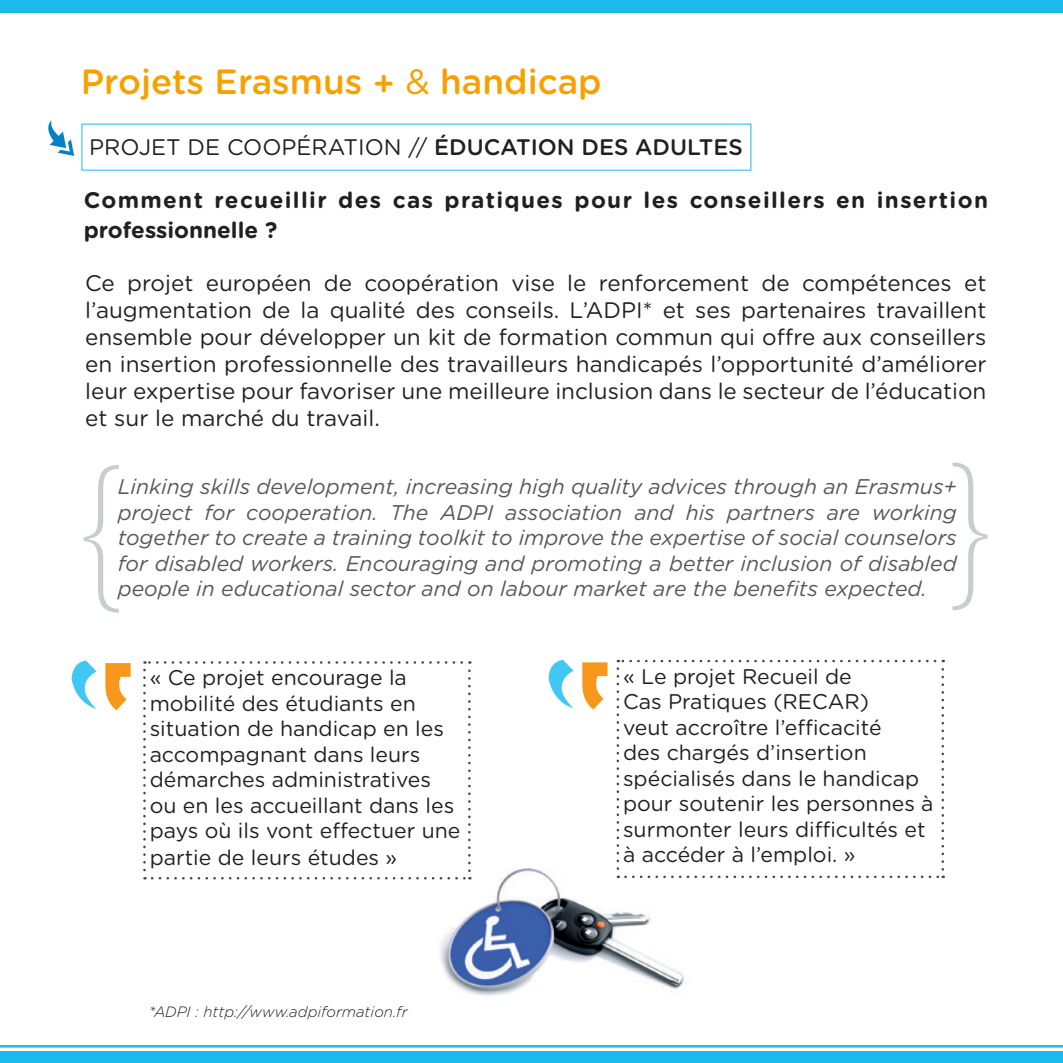
<style>
.page{position:relative;width:1063px;height:1063px;background:#fff}
.page>*{position:absolute;margin:0;border:0;box-sizing:border-box;transform-origin:0 0}
.t1{font:500 35px "Gotham Rounded";color:#f7a100}
.t2{font:22.5px/27px "Gotham Rounded";color:#231f20;text-align:justify}
.t3{font:700 22.5px/30px "Gotham Rounded";letter-spacing:.06em;color:#231f20}
.t4{font:21.25px/25.8px "Gotham Rounded";color:#231f20}
.t5{font:italic 21.25px/25.5px "Gotham Rounded";color:#57585a;text-align:justify}
.t6{font:italic 300 15px "Gotham Rounded";color:#231f20}
.s1{font-weight:400}
.s2{font-weight:500}
</style>
<div class="page">
<img style="left:440px;top:844px;width:265px;height:152px">
<div style="left:0;top:0;width:1063px;height:13px;background:#1cbaeb"></div>
<hr style="left:0;top:1045px;width:1063px;height:3px;background:#1cbaeb">
<div style="left:0;top:1051px;width:1063px;height:12px;background:#1cbaeb"></div>
<svg style="left:548px;top:660px;width:26px;height:48px"></svg>
<svg style="left:582px;top:662px;width:26px;height:48px"></svg>
<svg style="left:143px;top:670px;width:3px;height:210px"></svg>
<svg style="left:152px;top:877px;width:318px;height:3px"></svg>
<svg style="left:468px;top:661px;width:3px;height:210px"></svg>
<svg style="left:144px;top:661px;width:318px;height:3px"></svg>
<svg style="left:617px;top:669px;width:2px;height:209px"></svg>
<svg style="left:625px;top:876px;width:319px;height:2px"></svg>
<svg style="left:942px;top:660px;width:2px;height:209px"></svg>
<svg style="left:618px;top:660px;width:317px;height:2px"></svg>
<svg style="left:48px;top:120px;width:26px;height:36px"></svg>
<svg style="left:84px;top:465px;width:35px;height:148px"></svg>
<svg style="left:953px;top:462px;width:35px;height:148px"></svg>
<svg style="left:71px;top:661px;width:26px;height:48px"></svg>
<svg style="left:105px;top:663px;width:26px;height:47px"></svg>
<p class="t1" style="left:81px;top:56px;width:522px">Projets Erasmus + <span class="s1">&amp;</span> handicap</p>
<p class="t2" style="left:89px;top:132px;width:655px">PROJET DE COOPÉRATION // <span class="s2">ÉDUCATION DES ADULTES</span></p>
<p class="t3" style="left:84px;top:184px;width:906px">Comment recueillir des cas pratiques pour les conseillers en insertion professionnelle ?</p>
<p class="t2" style="left:85px;top:268px;width:903px">Ce projet européen de coopération vise le renforcement de compétences et l’augmentation de la qualité des conseils. L’ADPI* et ses partenaires travaillent ensemble pour développer un kit de formation commun qui offre aux conseillers en insertion professionnelle des travailleurs handicapés l’opportunité d’améliorer leur expertise pour favoriser une meilleure inclusion dans le secteur de l’éducation et sur le marché du travail.</p>
<p class="t5" style="left:118px;top:473px;width:841px">Linking skills development, increasing high quality advices through an Erasmus+ project for cooperation. The ADPI association and his partners are working together to create a training toolkit to improve the expertise of social counselors for disabled workers. Encouraging and promoting a better inclusion of disabled people in educational sector and on labour market are the benefits expected.</p>
<p class="t4" style="left:150px;top:664px;width:312px">« Ce projet encourage la mobilité des étudiants en situation de handicap en les accompagnant dans leurs démarches administratives ou en les accueillant dans les pays où ils vont effectuer une partie de leurs études »</p>
<p class="t4" style="left:623px;top:663px;width:312px">« Le projet Recueil de<br>Cas Pratiques (RECAR)<br>veut accroître l’efficacité<br>des chargés d’insertion spécialisés dans le handicap pour soutenir les personnes à surmonter leurs difficultés et à accéder à l’emploi. »</p>
<p class="t6" style="left:149px;top:1002px;width:260px">*ADPI : http://www.adpiformation.fr</p>
</div>
